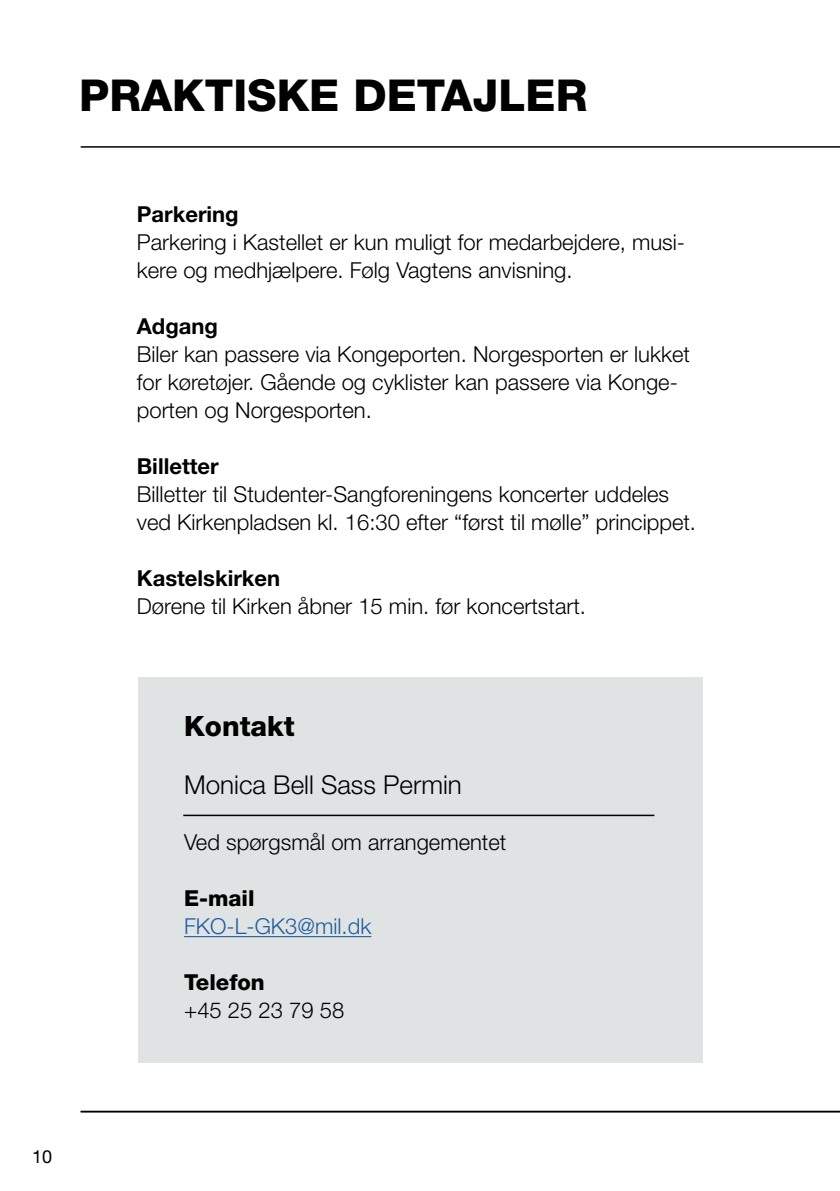
<style>
.page{position:relative;width:840px;height:1191px;background:#fff}
.page>*{position:absolute;margin:0;border:0;box-sizing:border-box;transform-origin:0 0}
.t1{font:800 44px "Helvetica Neue LT Std";color:#000}
.t2{font:800 28px "Helvetica Neue LT Std";color:#000}
.t3{font:300 26px "Helvetica Neue LT Std";color:#000}
.t4{font:300 22px/28px "Helvetica Neue LT Std";color:#000}
.t5{font:700 22px "Helvetica Neue LT Std";color:#000}
.t6{font:300 22px "Helvetica Neue LT Std";color:#215e9e}
.t7{font:800 22px "Helvetica Neue LT Std";color:#000}
.t8{font:18px "Helvetica Neue LT Std";color:#000}
</style>
<div class="page">
<hr style="left:81px;top:146px;width:758px;height:2px;background:#000">
<hr style="left:81px;top:1110px;width:758px;height:2px;background:#000">
<div style="left:138px;top:677px;width:563px;height:385px;background:#dfe3e4"></div>
<hr style="left:184px;top:936px;width:187px;height:1px;background:#215e9e">
<hr style="left:183px;top:814px;width:471px;height:2px;background:#000">
<h1 class="t1" style="left:79px;top:69px;width:509px">PRAKTISKE DETAJLER</h1>
<p class="t5" style="left:137px;top:200px;width:103px">Parkering</p>
<p class="t4" style="left:137px;top:227px;width:549px">Parkering i Kastellet er kun muligt for medarbejdere, musi&shy;kere og medhjælpere. Følg Vagtens anvisning.</p>
<p class="t5" style="left:137px;top:312px;width:83px">Adgang</p>
<p class="t4" style="left:137px;top:339px;width:554px">Biler kan passere via Kongeporten. Norgesporten er lukket for køretøjer. Gående og cyklister kan passere via Konge&shy;porten og Norgesporten.</p>
<p class="t5" style="left:137px;top:452px;width:83px">Billetter</p>
<p class="t4" style="left:137px;top:479px;width:560px">Billetter til Studenter-Sangforeningens koncerter uddeles ved Kirkenpladsen kl. 16:30 efter “først til mølle” princippet.</p>
<p class="t5" style="left:137px;top:564px;width:145px">Kastelskirken</p>
<p class="t4" style="left:137px;top:591px;width:450px">Dørene til Kirken åbner 15 min. før koncertstart.</p>
<p class="t2" style="left:184px;top:709px;width:112px">Kontakt</p>
<p class="t3" style="left:184px;top:769px;width:279px">Monica Bell Sass Permin</p>
<p class="t4" style="left:184px;top:828px;width:323px">Ved spørgsmål om arrangementet</p>
<p class="t7" style="left:184px;top:885px;width:72px">E-mail</p>
<p class="t6" style="left:184px;top:913px;width:189px">FKO-L-GK3@mil.dk</p>
<p class="t7" style="left:184px;top:969px;width:82px">Telefon</p>
<p class="t4" style="left:184px;top:996px;width:161px">+45 25 23 79 58</p>
<p class="t8" style="left:32px;top:1145px;width:22px">10</p>
</div>
